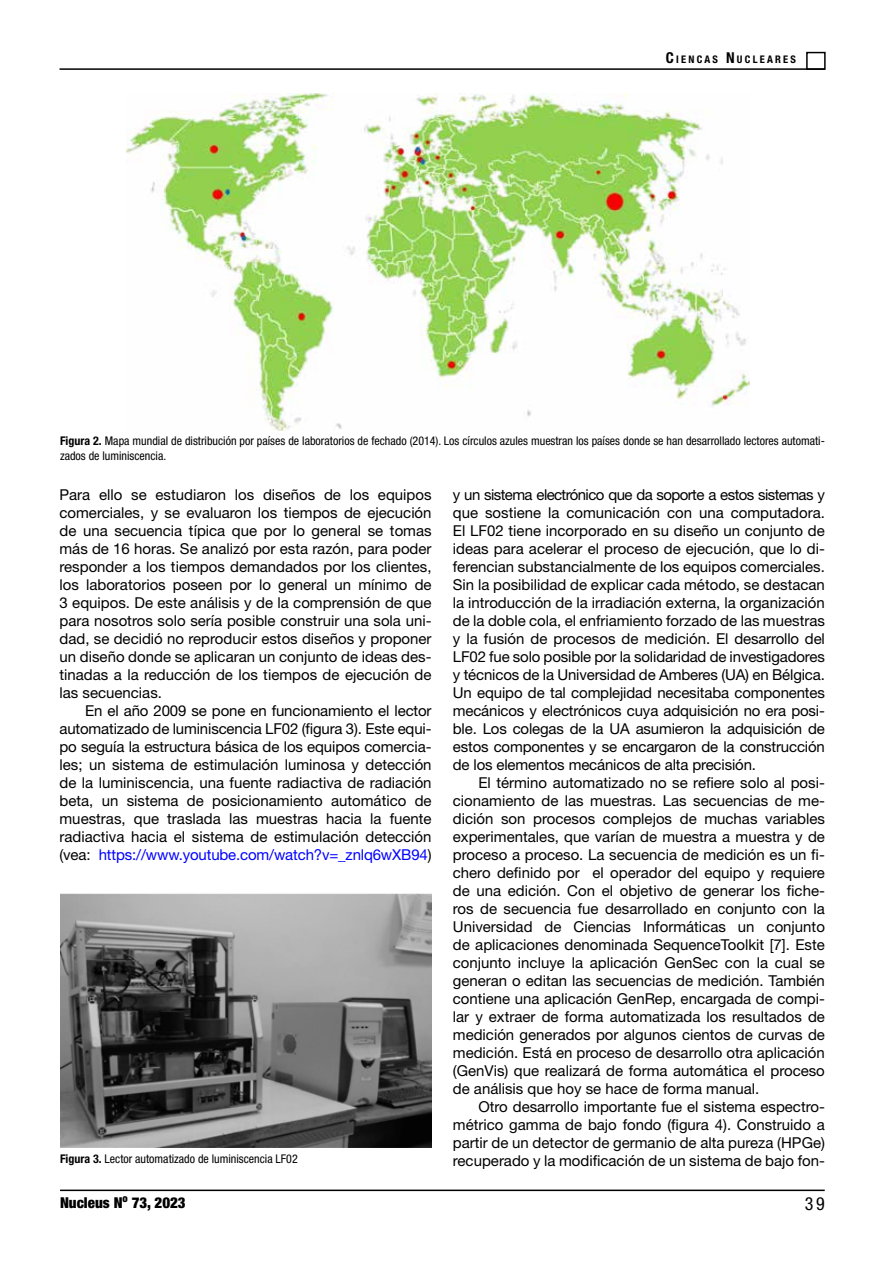
<style>
.page{position:relative;width:893px;height:1263px;background:#fff}
.page>*{position:absolute;margin:0;border:0;box-sizing:border-box;transform-origin:0 0}
.t1{font:condensed 18px "Helvetica Neue LT Std";color:#000}
.t2{font:15px/18px "Helvetica Neue LT Std";color:#000;text-align:justify}
.t3{font:900 condensed 15px "Helvetica Neue LT Std";color:#000}
.t4{font:condensed 12px/14.4px "Helvetica Neue LT Std";color:#000}
.t5{font:700 condensed 10.5px "Helvetica Neue LT Std";letter-spacing:.215em;color:#000}
.s1{font-size:15px}
.s2{font-weight:700}
.s3{color:#00f}
</style>
<div class="page">
<div style="left:806px;top:52px;width:20px;height:18px;border:2px solid #000"></div>
<hr style="left:60px;top:68px;width:765px;height:2px;background:#000">
<hr style="left:60px;top:1189px;width:765px;height:2px;background:#000">
<img style="left:127px;top:94px;width:622px;height:337px">
<img style="left:60px;top:894px;width:372px;height:253px">
<p class="t5" style="left:666px;top:53px;width:132px"><span class="s1">C</span>IENCAS <span class="s1">N</span> UCLEARES</p>
<p class="t4" style="left:60px;top:434px;width:766px"><span class="s2">Figura 2.</span> Mapa mundial de distribución por países de laboratorios de fechado (2014). Los círculos azules muestran los países donde se han desarrollado lectores automati&shy;zados de luminiscencia.</p>
<p class="t2" style="left:60px;top:485px;width:374px">Para ello se estudiaron los diseños de los equipos comerciales, y se evaluaron los tiempos de ejecución de una secuencia típica que por lo general se tomas más de 16 horas. Se analizó por esta razón, para poder responder a los tiempos demandados por los clientes, los laboratorios poseen por lo general un mínimo de 3 equipos. De este análisis y de la comprensión de que para nosotros solo sería posible construir una sola uni&shy;dad, se decidió no reproducir estos diseños y proponer un diseño donde se aplicaran un conjunto de ideas des&shy;tinadas a la reducción de los tiempos de ejecución de las secuencias.</p>
<p class="t2" style="left:60px;top:701px;width:374px;text-indent:26px">En el año 2009 se pone en funcionamiento el lector automatizado de luminiscencia LF02 (figura 3). Este equi&shy;po seguía la estructura básica de los equipos comercia&shy;les; un sistema de estimulación luminosa y detección de la luminiscencia, una fuente radiactiva de radiación beta, un sistema de posicionamiento automático de muestras, que traslada las muestras hacia la fuente radiactiva hacia el sistema de estimulación detección (vea: <span class="s3">https://www.youtube.com/watch?v=_znlq6wXB94</span>)</p>
<p class="t4" style="left:60px;top:1151px;width:239px"><span class="s2">Figura 3.</span> Lector automatizado de luminiscencia LF02</p>
<p class="t2" style="left:453px;top:485px;width:374px">y un sistema electrónico que da soporte a estos sistemas y que sostiene la comunicación con una computadora.<br>El LF02 tiene incorporado en su diseño un conjunto de ideas para acelerar el proceso de ejecución, que lo di&shy;ferencian substancialmente de los equipos comerciales.<br>Sin la posibilidad de explicar cada método, se destacan la introducción de la irradiación externa, la organización de la doble cola, el enfriamiento forzado de las muestras y la fusión de procesos de medición. El desarrollo del LF02 fue solo posible por la solidaridad de investigadores y técnicos de la Universidad de Amberes (UA) en Bélgica.<br>Un equipo de tal complejidad necesitaba componentes mecánicos y electrónicos cuya adquisición no era posi&shy;ble. Los colegas de la UA asumieron la adquisición de estos componentes y se encargaron de la construcción de los elementos mecánicos de alta precisión.</p>
<p class="t2" style="left:453px;top:773px;width:374px;text-indent:26px">El término automatizado no se refiere solo al posi&shy;cionamiento de las muestras. Las secuencias de me&shy;dición son procesos complejos de muchas variables experimentales, que varían de muestra a muestra y de proceso a proceso. La secuencia de medición es un fi&shy;chero definido por el operador del equipo y requiere de una edición. Con el objetivo de generar los fiche&shy;ros de secuencia fue desarrollado en conjunto con la Universidad de Ciencias Informáticas un conjunto de aplicaciones denominada SequenceToolkit [7]. Este conjunto incluye la aplicación GenSec con la cual se generan o editan las secuencias de medición. También contiene una aplicación GenRep, encargada de compi&shy;lar y extraer de forma automatizada los resultados de medición generados por algunos cientos de curvas de medición. Está en proceso de desarrollo otra aplicación (GenVis) que realizará de forma automática el proceso de análisis que hoy se hace de forma manual.</p>
<p class="t2" style="left:453px;top:1097px;width:374px;text-indent:26px">Otro desarrollo importante fue el sistema espectro&shy;métrico gamma de bajo fondo (figura 4). Construido a partir de un detector de germanio de alta pureza (HPGe) recuperado y la modificación de un sistema de bajo fon-</p>
<p class="t3" style="left:60px;top:1193px;width:127px">Nucleus N<sup>o</sup> 73, 2023</p>
<p class="t1" style="left:805px;top:1193px;width:21px">39</p>
</div>
